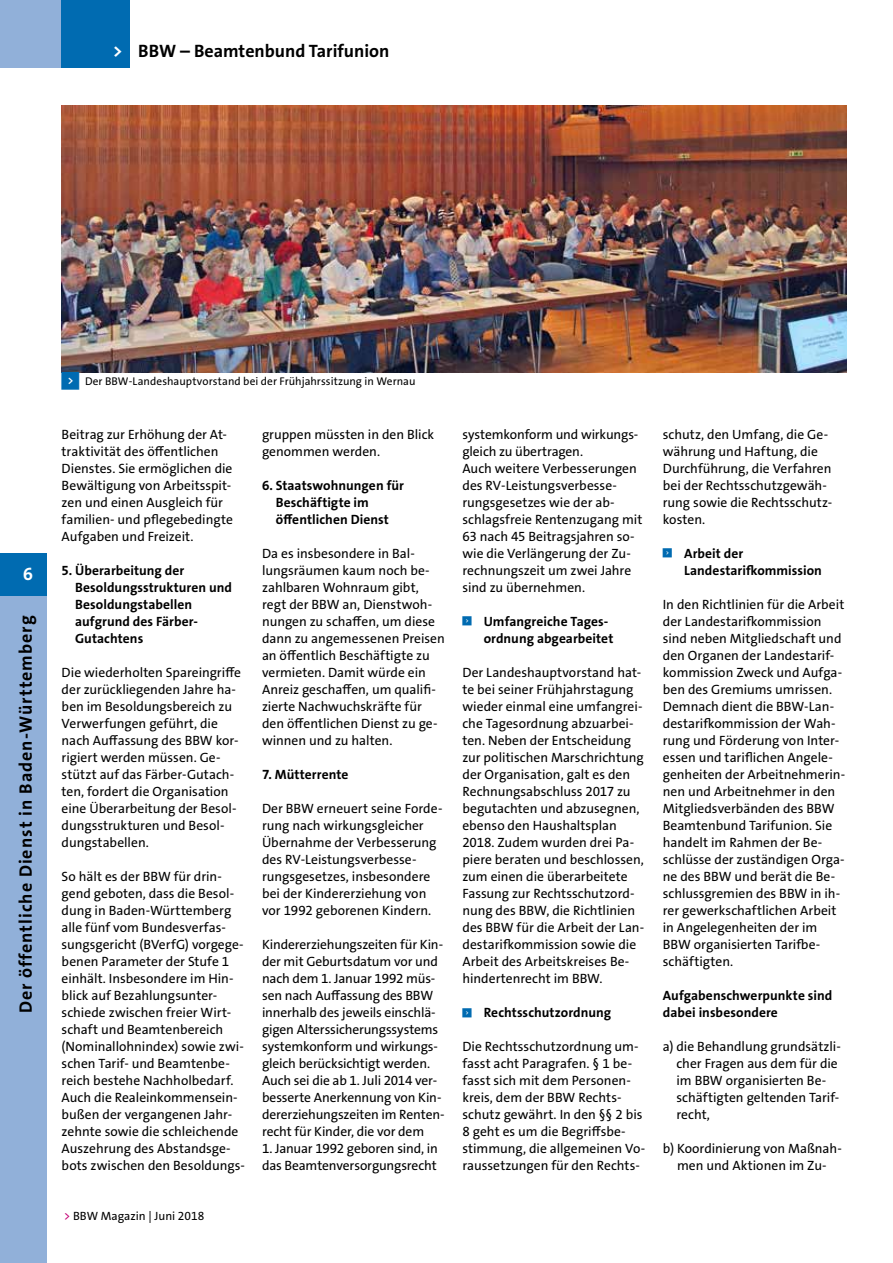
<style>
.page{position:relative;width:893px;height:1263px;background:#fff}
.page>*{position:absolute;margin:0;border:0;box-sizing:border-box;transform-origin:0 0}
.t1{font:700 18px "The Sans Os F";letter-spacing:.055em;color:#000}
.t2{font:700 18px "The Sans Os F";color:#000}
.t3{font:700 18px "The Sans Os F";color:#fff}
.t4{font:13.5px/17px "The Sans Os F";color:#000}
.t5{font:700 13.5px/17px "The Sans Os F";letter-spacing:.005em;color:#000}
.t6{font:12px "The Sans Os F";color:#000}
.t7{font:11.25px "The Sans Os F";letter-spacing:.005em;color:#000}
.t8{font:5.85px "Top Numbers";color:#006bb1}
.s1{font-family:"Top Numbers";color:#006bb1}
.s2{color:#c40075}
</style>
<div class="page">
<img style="left:62px;top:106px;width:784px;height:266px">
<div style="left:0;top:0;width:62px;height:68px;background:#91b0d9"></div>
<div style="left:62px;top:0;width:68px;height:68px;background:#006bb1"></div>
<div style="left:0;top:553px;width:47px;height:710px;background:#91b0d9"></div>
<div style="left:0;top:553px;width:47px;height:42px;background:#006bb1"></div>
<h1 class="t3" style="left:113px;top:39px;width:11px">&gt;</h1>
<h1 class="t2" style="left:138px;top:40px;width:253px">BBW – Beamtenbund Tarifunion</h1>
<h1 class="t3" style="left:23px;top:562px;width:11px">6</h1>
<h1 class="t1" style="left:14px;top:1013px;width:399px;rotate:-90deg">Der öffentliche Dienst in Baden-Württemberg</h1>
<p class="t7" style="left:62px;top:374px;width:355px"><span class="s1">&lt;</span> Der BBW-Landeshauptvorstand bei der Frühjahrssitzung in Wernau</p>
<p class="t4" style="left:62px;top:426px;width:173px">Beitrag zur Erhöhung der At&shy;traktivität des öffentlichen<br>Dienstes. Sie ermöglichen die<br>Bewältigung von Arbeitsspit&shy;zen und einen Ausgleich für familien- und pflegebedingte<br>Aufgaben und Freizeit.</p>
<p class="t5" style="left:75px;top:562px;width:158px;text-indent:-14px">5. Überarbeitung der<br>Besoldungsstrukturen und<br>Besoldungstabellen aufgrund des Färber-<br>Gutachtens</p>
<p class="t4" style="left:62px;top:664px;width:181px">Die wiederholten Spareingriffe der zurückliegenden Jahre ha&shy;ben im Besoldungsbereich zu<br>Verwerfungen geführt, die nach Auffassung des BBW kor&shy;rigiert werden müssen. Ge&shy;stützt auf das Färber-Gutach&shy;ten, fordert die Organisation eine Überarbeitung der Besol&shy;dungsstrukturen und Besol&shy;dungstabellen.</p>
<p class="t4" style="left:62px;top:868px;width:185px">So hält es der BBW für drin&shy;gend geboten, dass die Besol&shy;dung in Baden-Württemberg alle fünf vom Bundesverfas&shy;sungsgericht (BVerfG) vorgege&shy;benen Parameter der Stufe 1 einhält. Insbesondere im Hin&shy;blick auf Bezahlungsunter&shy;schiede zwischen freier Wirt&shy;schaft und Beamtenbereich (Nominallohnindex) sowie zwi&shy;schen Tarif- und Beamtenbe&shy;reich bestehe Nachholbedarf.<br>Auch die Realeinkommensein&shy;bußen der vergangenen Jahr&shy;zehnte sowie die schleichende<br>Auszehrung des Abstandsge&shy;bots zwischen den Besoldungs-</p>
<p class="t6" style="left:64px;top:1208px;width:142px"><span class="s2">&gt;</span> BBW Magazin | Juni 2018</p>
<p class="t4" style="left:262px;top:426px;width:174px">gruppen müssten in den Blick genommen werden.</p>
<p class="t5" style="left:276px;top:477px;width:130px;text-indent:-14px">6. Staatswohnungen für<br>Beschäftigte im öffentlichen Dienst</p>
<p class="t4" style="left:262px;top:545px;width:184px">Da es insbesondere in Bal&shy;lungsräumen kaum noch be&shy;zahlbaren Wohnraum gibt, regt der BBW an, Dienstwoh&shy;nungen zu schaffen, um diese dann zu angemessenen Preisen an öffentlich Beschäftigte zu vermieten. Damit würde ein<br>Anreiz geschaffen, um qualifi&shy;zierte Nachwuchskräfte für den öffentlichen Dienst zu ge&shy;winnen und zu halten.</p>
<p class="t5" style="left:262px;top:766px;width:88px">7. Mütterrente</p>
<p class="t4" style="left:262px;top:800px;width:182px">Der BBW erneuert seine Forde&shy;rung nach wirkungsgleicher<br>Übernahme der Verbesserung des RV-Leistungsverbesse&shy;rungsgesetzes, insbesondere bei der Kindererziehung von vor 1992 geborenen Kindern.</p>
<p class="t4" style="left:262px;top:936px;width:184px">Kindererziehungszeiten für Kin&shy;der mit Geburtsdatum vor und nach dem 1. Januar 1992 müs&shy;sen nach Auffassung des BBW innerhalb des jeweils einschlä&shy;gigen Alterssicherungssystems systemkonform und wirkungs&shy;gleich berücksichtigt werden.<br>Auch sei die ab 1. Juli 2014 ver&shy;besserte Anerkennung von Kin&shy;dererziehungszeiten im Renten&shy;recht für Kinder, die vor dem</p>
<p class="t4" style="left:262px;top:1140px;width:177px">1. Januar 1992 geboren sind, in das Beamtenversorgungsrecht</p>
<p class="t4" style="left:462px;top:426px;width:181px">systemkonform und wirkungs&shy;gleich zu übertragen.<br>Auch weitere Verbesserungen des RV-Leistungsverbesse&shy;rungsgesetzes wie der ab&shy;schlagsfreie Rentenzugang mit<br>63 nach 45 Beitragsjahren so&shy;wie die Verlängerung der Zu&shy;rechnungszeit um zwei Jahre sind zu übernehmen.</p>
<p class="t8" style="left:462px;top:616px;width:11px">&lt;</p>
<p class="t5" style="left:484px;top:613px;width:131px">Umfangreiche Tages&shy;ordnung abgearbeitet</p>
<p class="t4" style="left:462px;top:664px;width:183px">Der Landeshauptvorstand hat&shy;te bei seiner Frühjahrstagung wieder einmal eine umfangrei&shy;che Tagesordnung abzuarbei&shy;ten. Neben der Entscheidung zur politischen Marschrichtung der Organisation, galt es den<br>Rechnungsabschluss 2017 zu begutachten und abzusegnen, ebenso den Haushaltsplan<br>2018. Zudem wurden drei Pa&shy;piere beraten und beschlossen, zum einen die überarbeitete<br>Fassung zur Rechtsschutzord&shy;nung des BBW, die Richtlinien des BBW für die Arbeit der Lan&shy;destarifkommission sowie die<br>Arbeit des Arbeitskreises Be&shy;hindertenrecht im BBW.</p>
<p class="t8" style="left:462px;top:1008px;width:11px">&lt;</p>
<p class="t5" style="left:484px;top:1004px;width:129px">Rechtsschutzordnung</p>
<p class="t4" style="left:462px;top:1038px;width:184px">Die Rechtsschutzordnung um&shy;fasst acht Paragrafen. § 1 be&shy;fasst sich mit dem Personen&shy;kreis, dem der BBW Rechts&shy;schutz gewährt. In den §§ 2 bis<br>8 geht es um die Begriffsbe&shy;stimmung, die allgemeinen Vo&shy;raussetzungen für den Rechts-</p>
<p class="t4" style="left:663px;top:426px;width:171px">schutz, den Umfang, die Ge&shy;währung und Haftung, die<br>Durchführung, die Verfahren bei der Rechtsschutzgewäh&shy;rung sowie die Rechtsschutz&shy;kosten.</p>
<p class="t8" style="left:663px;top:548px;width:11px">&lt;</p>
<p class="t5" style="left:684px;top:545px;width:139px">Arbeit der<br>Landestarifkommission</p>
<p class="t4" style="left:663px;top:596px;width:184px">In den Richtlinien für die Arbeit der Landestarifkommission sind neben Mitgliedschaft und den Organen der Landestarif&shy;kommission Zweck und Aufga&shy;ben des Gremiums umrissen.<br>Demnach dient die BBW-Lan&shy;destarifkommission der Wah&shy;rung und Förderung von Inter&shy;essen und tariflichen Angele&shy;genheiten der Arbeitnehmerin&shy;nen und Arbeitnehmer in den<br>Mitgliedsverbänden des BBW<br>Beamtenbund Tarifunion. Sie handelt im Rahmen der Be&shy;schlüsse der zuständigen Orga&shy;ne des BBW und berät die Be&shy;schlussgremien des BBW in ih&shy;rer gewerkschaftlichen Arbeit in Angelegenheiten der im<br>BBW organisierten Tarifbe&shy;schäftigten.</p>
<p class="t5" style="left:663px;top:987px;width:171px">Aufgabenschwerpunkte sind dabei insbesondere</p>
<p class="t4" style="left:676px;top:1038px;width:166px;text-indent:-14px">a) die Behandlung grundsätzli&shy;cher Fragen aus dem für die im BBW organisierten Be&shy;schäftigten geltenden Tarif&shy;recht,</p>
<p class="t4" style="left:663px;top:1140px;width:181px;text-align:center">b) Koordinierung von Maßnah&shy;men und Aktionen im Zu-</p>
</div>
